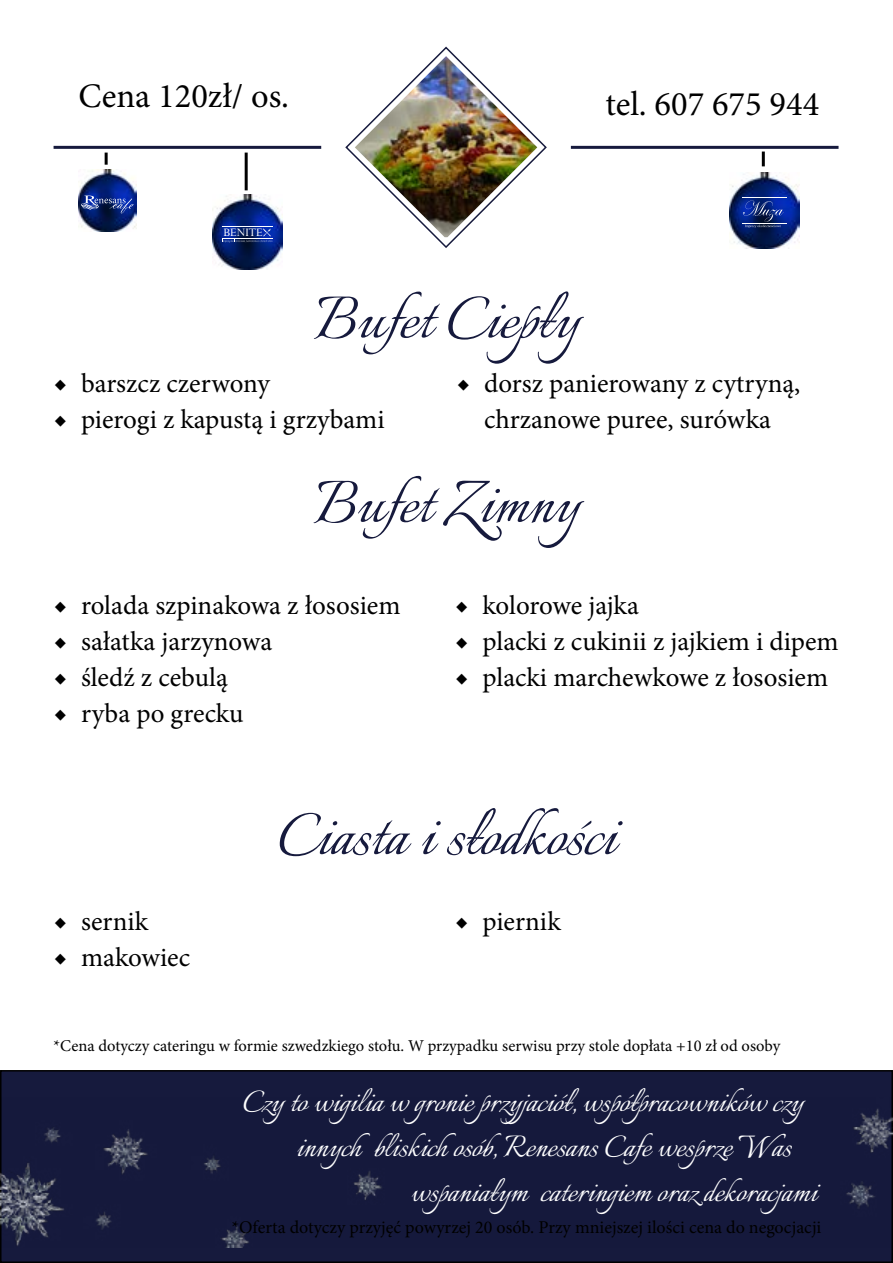
<style>
.page{position:relative;width:893px;height:1263px;background:#fff}
.page>*{position:absolute;margin:0;border:0;box-sizing:border-box;transform-origin:0 0}
.t1{font:75px "Italianno";color:#161a3d}
.t2{font:37.5px "Italianno";color:#fff}
.t3{font:34.5px "Minion Pro";color:#000}
.t4{font:27px/36px "Minion Pro";color:#000;text-align:center}
.t5{font:18px "Minion Pro";color:#000}
.t6{font:16.5px "Minion Pro";color:#000}
.t7{font:12.75px "Perpetua";color:#fff}
</style>
<div class="page">
<div style="left:1px;top:1071px;width:891px;height:191px;background:#161a3d"></div>
<div style="left:0;top:1070px;width:893px;height:193px;border:2px solid #000"></div>
<svg style="left:0;top:1070px;width:1px;height:193px"></svg>
<img style="left:0;top:1097px;width:892px;height:150px">
<img style="left:213px;top:194px;width:69px;height:75px">
<img style="left:222px;top:227px;width:50px;height:1px">
<svg style="left:223px;top:228px;width:49px;height:15px"></svg>
<img style="left:729px;top:173px;width:70px;height:75px">
<svg style="left:743px;top:200px;width:41px;height:28px"></svg>
<img style="left:78px;top:170px;width:58px;height:62px">
<svg style="left:81px;top:196px;width:52px;height:17px"></svg>
<svg style="left:345px;top:46px;width:202px;height:202px"></svg>
<hr style="left:54px;top:146px;width:267px;height:3px;background:#161a3d">
<hr style="left:571px;top:146px;width:267px;height:3px;background:#161a3d">
<svg style="left:105px;top:153px;width:3px;height:12px"></svg>
<hr style="left:245px;top:153px;width:3px;height:37px;background:#000">
<hr style="left:762px;top:152px;width:3px;height:14px;background:#000">
<img style="left:355px;top:56px;width:182px;height:181px">
<p class="t3" style="left:78px;top:73px;width:212px">Cena 120zł/ os.</p>
<p class="t3" style="left:605px;top:81px;width:215px">tel. 607 675 944</p>
<p class="t7" style="left:223px;top:224px;width:41px">BENITE</p>
<h1 class="t1" style="left:314px;top:277px;width:267px">Bufet Ciepły</h1>
<p class="t4" style="left:54px;top:365px;width:217px">◆ barszcz czerwony</p>
<p class="t4" style="left:54px;top:401px;width:332px">◆ pierogi z kapustą i grzybami</p>
<p class="t4" style="left:457px;top:365px;width:345px">◆ dorsz panierowany z cytryną, chrzanowe puree, surówka</p>
<h1 class="t1" style="left:314px;top:462px;width:267px">Bufet Zimny</h1>
<p class="t4" style="left:54px;top:588px;width:348px">◆ rolada szpinakowa z łososiem</p>
<p class="t4" style="left:54px;top:624px;width:220px">◆ sałatka jarzynowa</p>
<p class="t4" style="left:54px;top:660px;width:175px">◆ śledź z cebulą</p>
<p class="t4" style="left:54px;top:696px;width:191px">◆ ryba po grecku</p>
<p class="t4" style="left:455px;top:588px;width:185px">◆ kolorowe jajka</p>
<p class="t4" style="left:455px;top:624px;width:385px">◆ placki z cukinii z jajkiem i dipem</p>
<p class="t4" style="left:455px;top:660px;width:374px">◆ placki marchewkowe z łososiem</p>
<p class="t4" style="left:54px;top:903px;width:96px">◆ sernik</p>
<p class="t4" style="left:54px;top:939px;width:138px">◆ makowiec</p>
<h1 class="t1" style="left:277px;top:794px;width:341px">Ciasta i słodkości</h1>
<p class="t4" style="left:455px;top:903px;width:107px">◆ piernik</p>
<p class="t6" style="left:54px;top:1035px;width:728px">*Cena dotyczy cateringu w formie szwedzkiego stołu. W przypadku serwisu przy stole dopłata +10 zł od osoby</p>
<h2 class="t2" style="left:242px;top:1081px;width:563px">Czy to wigilia w gronie przyjaciół, współpracowników czy</h2>
<h2 class="t2" style="left:296px;top:1126px;width:497px">innych bliskich osób, Renesans Cafe wesprze Was</h2>
<h2 class="t2" style="left:411px;top:1171px;width:408px">wspaniałym cateringiem oraz dekoracjami</h2>
<p class="t5" style="left:232px;top:1215px;width:591px">*Oferta dotyczy przyjęć powyrzej 20 osób. Przy mniejszej ilości cena do negocjacji</p>
</div>
